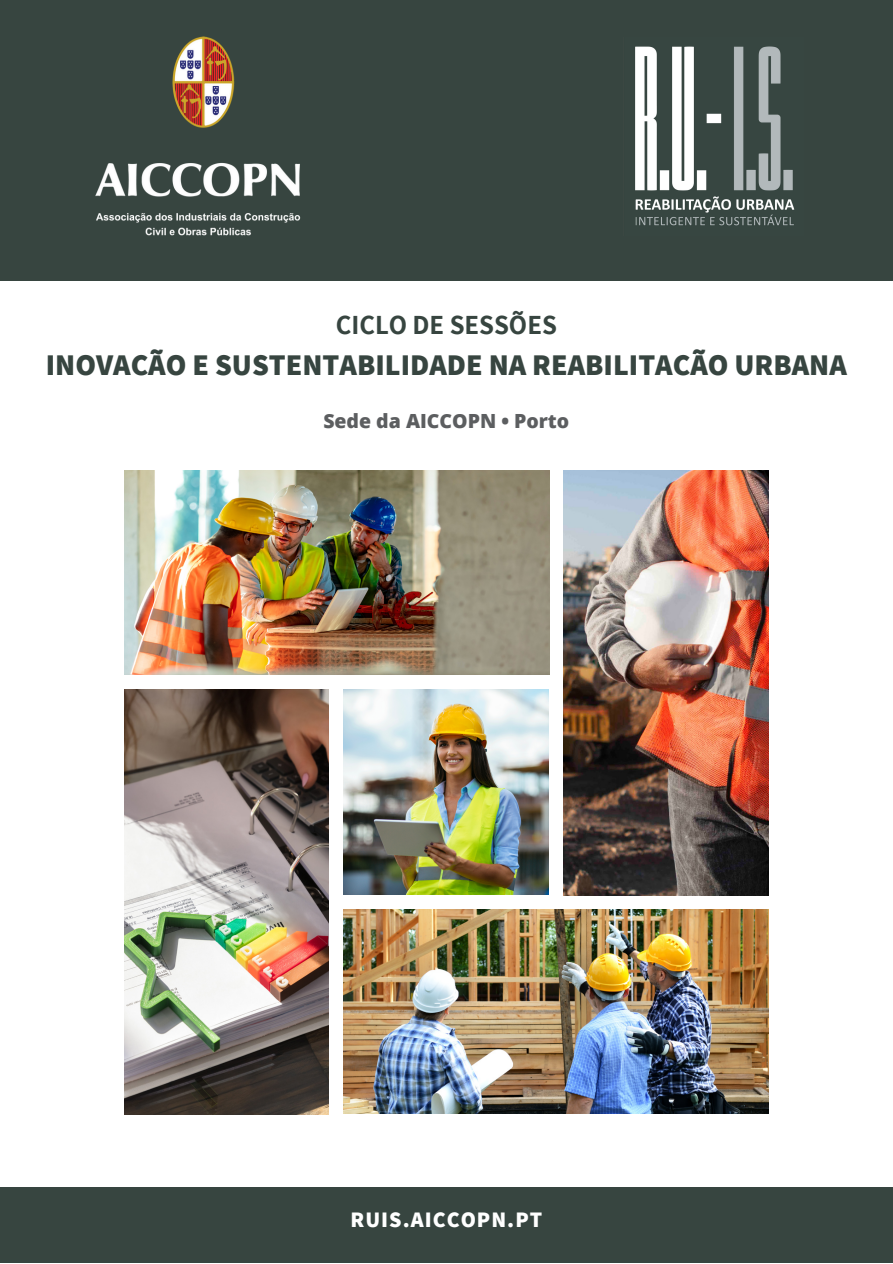
<style>
.page{position:relative;width:893px;height:1264px;background:#fff}
.page>*{position:absolute;margin:0;border:0;box-sizing:border-box;transform-origin:0 0}
.t1{font:800 30px "Assistant";color:#374540}
.t2{font:700 27px "Assistant";color:#374540}
.t3{font:800 22.05px "Assistant";letter-spacing:.045em;color:#fff}
.t4{font:800 19.5px "Open Sans";color:#5c5e60}
</style>
<div class="page">
<img style="left:124px;top:470px;width:425px;height:204px">
<img style="left:124px;top:689px;width:205px;height:425px">
<img style="left:344px;top:689px;width:205px;height:205px">
<img style="left:344px;top:909px;width:424px;height:204px">
<img style="left:563px;top:470px;width:205px;height:425px">
<div style="left:0;top:0;width:892px;height:281px;background:#374540"></div>
<img style="left:95px;top:36px;width:206px;height:200px">
<img style="left:635px;top:46px;width:160px;height:180px">
<div style="left:0;top:1187px;width:892px;height:75px;background:#374540"></div>
<p class="t2" style="left:336px;top:306px;width:222px">CICLO DE SESSÕES</p>
<p class="t1" style="left:46px;top:345px;width:802px">INOVAÇÃO E SUSTENTABILIDADE NA REABILITAÇÃO URBANA</p>
<p class="t4" style="left:323px;top:407px;width:247px">Sede da AICCOPN • Porto</p>
<p class="t3" style="left:350px;top:1204px;width:193px">RUIS.AICCOPN.PT</p>
</div>
